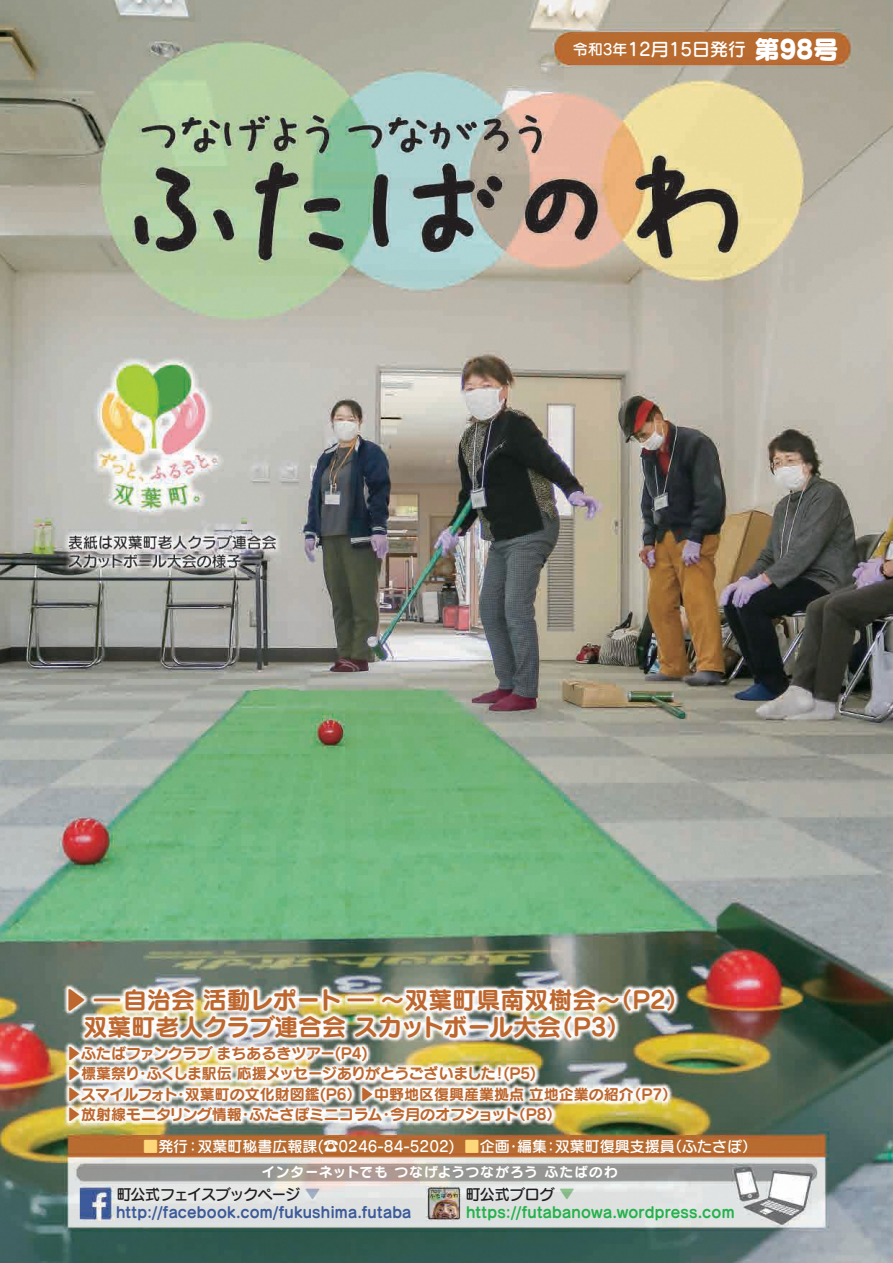
<style>
.page{position:relative;width:893px;height:1263px;background:#fff}
.page>*{position:absolute;margin:0;border:0;box-sizing:border-box;transform-origin:0 0}
.t1{font:24px/27px "Seurat Pro B";color:#bd672f}
.t2{font:18px "Seurat Pro DB";color:#fff}
.t3{font:15px/20.2px "Seurat Pro B";color:#bd672f}
.t4{font:15px "Seurat Pro DB";color:#fff}
.t5{font:15px "Seurat Pro B";letter-spacing:.02em;color:#3b5a9a;scale:.95 1}
.t6{font:15px "Seurat Pro B";letter-spacing:.02em;color:#23b24b;scale:.95 1}
.t7{font:15px "Seurat Pro DB";letter-spacing:-.065em;color:#231f20}
.t8{font:15px "Seurat Pro DB";letter-spacing:-.045em;color:#231f20}
.t9{font:13.5px "Seurat Pro B";letter-spacing:.07em;color:#fff}
.s1{font-size:15px}
.s2{font-family:"Seurat Pro EB";font-size:25.5px}
.s3{color:#fed77a}
.s4{font-size:16.5px}
.s5{font-size:16.5px;color:rgb(59 90 154/.4)}
.s6{font-size:16.5px;color:#9cd19c}
</style>
<div class="page">
<img style="left:0;top:0;width:893px;height:1263px">
<p class="t2" style="left:573px;top:38px;width:267px"><span class="s1">令和3年</span>12月15日発行<span class="s2">第98号</span></p>
<h1 class="t1" style="left:83px;top:985px;width:608px;text-indent:-20px">▶ ― 自治会 活動レポート ― ～双葉町県南双樹会～（P2）双葉町老人クラブ連合会 スカットボール大会（P3）</h1>
<p class="t3" style="left:66px;top:1042px;width:613px">▶ふたばファンクラブ まちあるきツアー(P4)<br>▶標葉祭り・ふくしま駅伝 応援メッセージありがとうございました！(P5)<br>▶スマイルフォト・双葉町の文化財図鑑(P6）▶中野地区復興産業拠点 立地企業の紹介（P7）▶放射線モニタリング情報・ふたさぽミニコラム・今月のオフショット（P8）</p>
<p class="t4" style="left:143px;top:1136px;width:615px"><span class="s3">■</span>発行：双葉町秘書広報課(<span class="s4">☎</span>0246-84-5202) <span class="s3">■</span>企画・編集：双葉町復興支援員（ふたさぽ）</p>
<p class="t9" style="left:262px;top:1163px;width:357px">インターネットでも つなげようつながろう ふたばのわ</p>
<p class="t7" style="left:116px;top:1184px;width:206px">町公式フェイスブックページ <span class="s5">▼</span></p>
<p class="t8" style="left:465px;top:1184px;width:111px">町公式ブログ <span class="s6">▼</span></p>
<p class="t6" style="left:466px;top:1201px;width:284px">https://futabanowa.wordpress.com</p>
<p class="t5" style="left:116px;top:1201px;width:312px">http://facebook.com/fukushima.futaba</p>
</div>
